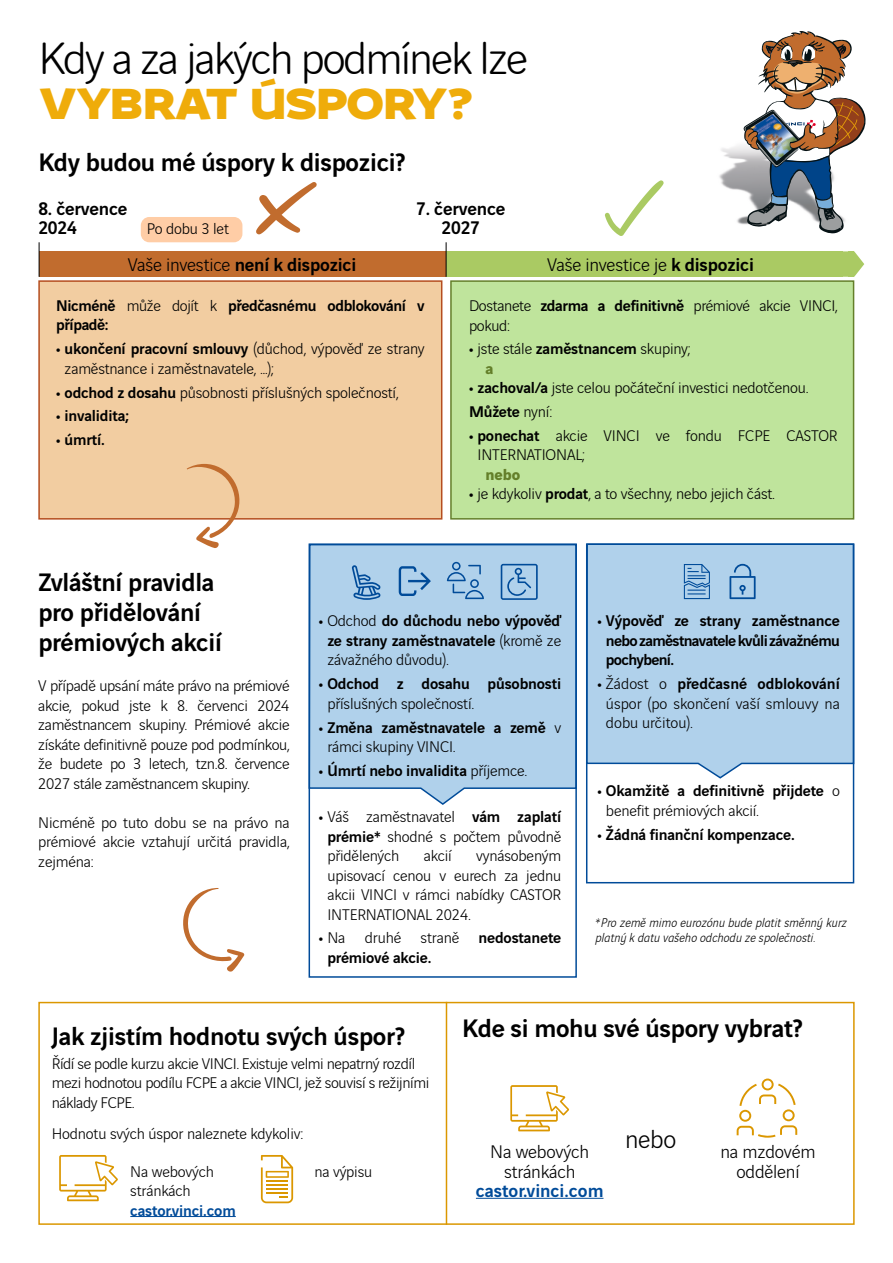
<style>
.page{position:relative;width:893px;height:1263px;background:#fff}
.page>*{position:absolute;margin:0;border:0;box-sizing:border-box;transform-origin:0 0}
.t1{font:300 48px "Vinci Rounded";letter-spacing:-.04em;color:#000}
.t2{font:900 46.5px "Vinci Sans Expanded";letter-spacing:-.025em;color:#efac0a}
.t3{font:500 27px/30px "Vinci Sans";letter-spacing:-.01em;color:#000}
.t4{font:300 27px "Vinci Sans";color:#000}
.t5{font:300 19.5px/19.5px "Vinci Sans";letter-spacing:-.01em;color:#000;text-align:center}
.t6{font:500 19.5px/19.5px "Vinci Sans";letter-spacing:-.01em;color:#000}
.t7{font:500 19.5px "Vinci Sans";color:#004b99}
.t8{font:300 16.5px/19.5px "Vinci Sans";letter-spacing:-.01em;color:#000}
.t9{font:500 16.5px/19.5px "Vinci Sans";letter-spacing:-.01em;color:#000}
.t10{font:500 16.5px "Vinci Sans";letter-spacing:-.01em;color:#004b99}
.t11{font:700 16.5px "Vinci Sans";color:#647f2a}
.t12{font:italic 300 13.5px/15px "Vinci Sans";letter-spacing:.01em;color:#000}
.s1{font-weight:300}
.s2{font-weight:500}
.s3{font-weight:700}
.s4{font-weight:700;color:#647f2a}
</style>
<div class="page">
<div style="left:38px;top:1002px;width:817px;height:223px;border:2px solid #db9700"></div>
<hr style="left:446px;top:1002px;width:1px;height:223px;background:#db9700">
<svg style="left:308px;top:543px;width:266px;height:263px;background:#b3d2eb"></svg>
<svg style="left:589px;top:543px;width:266px;height:236px;background:#b3d2eb"></svg>
<div style="left:586px;top:543px;width:268px;height:340px;border:2px solid #004b99"></div>
<div style="left:309px;top:543px;width:268px;height:435px;border:2px solid #004b99"></div>
<div style="left:38px;top:280px;width:404px;height:240px;background:#f2cda1;border:2px solid #b54d1f"></div>
<div style="left:450px;top:280px;width:404px;height:240px;background:#bfe49c;border:2px solid #647f2a"></div>
<div style="left:141px;top:217px;width:101px;height:25px;background:#ffcda6;border-radius:9px"></div>
<svg style="left:843px;top:251px;width:21px;height:26px"></svg>
<div style="left:39px;top:251px;width:409px;height:26px;background:#c16c2e"></div>
<div style="left:446px;top:251px;width:397px;height:26px;background:#aaca63"></div>
<hr style="left:39px;top:242px;width:1px;height:35px;background:#000">
<hr style="left:446px;top:242px;width:1px;height:35px;background:#000">
<svg style="left:510px;top:1085px;width:59px;height:46px"></svg>
<svg style="left:737px;top:1078px;width:60px;height:60px"></svg>
<svg style="left:261px;top:1155px;width:32px;height:48px"></svg>
<svg style="left:59px;top:1155px;width:59px;height:46px"></svg>
<img style="left:719px;top:145px;width:116px;height:89px">
<svg style="left:743px;top:31px;width:123px;height:202px"></svg>
<svg style="left:447px;top:562px;width:37px;height:37px"></svg>
<svg style="left:352px;top:565px;width:29px;height:35px"></svg>
<svg style="left:501px;top:564px;width:37px;height:36px"></svg>
<svg style="left:399px;top:566px;width:32px;height:30px"></svg>
<svg style="left:729px;top:564px;width:27px;height:35px"></svg>
<svg style="left:684px;top:564px;width:26px;height:35px"></svg>
<hr style="left:476px;top:1198px;width:127px;height:1px;background:#004b99">
<hr style="left:130px;top:1216px;width:106px;height:1px;background:#004b99">
<svg style="left:187px;top:464px;width:57px;height:84px"></svg>
<svg style="left:183px;top:888px;width:62px;height:84px"></svg>
<svg style="left:605px;top:180px;width:59px;height:56px"></svg>
<svg style="left:256px;top:182px;width:61px;height:53px"></svg>
<h1 class="t1" style="left:38px;top:24px;width:491px">Kdy a za jakých podmínek lze</h1>
<h2 class="t2" style="left:38px;top:67px;width:435px">VYBRAT ÚSPORY?</h2>
<h3 class="t3" style="left:38px;top:144px;width:368px">Kdy budou mé úspory k dispozici?</h3>
<p class="t6" style="left:38px;top:197px;width:91px">8. července<br>2024</p>
<p class="t8" style="left:147px;top:217px;width:84px">Po dobu 3 let</p>
<p class="t6" style="left:128px;top:253px;width:230px"><span class="s1">Vaše investice</span> není k dispozici</p>
<p class="t6" style="left:416px;top:197px;width:91px;text-align:center">7. července<br>2027</p>
<p class="t5" style="left:547px;top:253px;width:208px">Vaše investice je <span class="s2">k dispozici</span></p>
<p class="t9" style="left:56px;top:294px;width:370px">Nicméně <span class="s1">může dojít k</span> předčasnému odblokování v případě:</p>
<p class="t8" style="left:65px;top:338px;width:362px;text-indent:-8px"><span class="s3">•</span> <span class="s2">ukončení pracovní smlouvy</span> (důchod, výpověď ze strany zaměstnance i zaměstnavatele, …);</p>
<p class="t8" style="left:56px;top:381px;width:344px"><span class="s3">•</span> <span class="s2">odchod z dosahu</span> působnosti příslušných společností,</p>
<p class="t9" style="left:56px;top:405px;width:74px"><span class="s3">•</span> invalidita;</p>
<p class="t9" style="left:56px;top:428px;width:50px"><span class="s3">•</span> úmrtí.</p>
<p class="t8" style="left:469px;top:294px;width:370px">Dostanete <span class="s2">zdarma a definitivně</span> prémiové akcie VINCI, pokud:</p>
<p class="t8" style="left:485px;top:338px;width:207px;text-indent:-16px"><span class="s3">•</span> jste stále <span class="s2">zaměstnancem</span> skupiny; <span class="s4">a</span></p>
<p class="t8" style="left:469px;top:375px;width:341px;line-height:23.7px"><span class="s3">•</span> <span class="s2">zachoval/a</span> jste celou počáteční investici nedotčenou.<br><span class="s2">Můžete</span> nyní:</p>
<p class="t8" style="left:477px;top:424px;width:362px;text-indent:-8px"><span class="s3">•</span> <span class="s2">ponechat</span> akcie VINCI ve fondu FCPE CASTOR<br>INTERNATIONAL;</p>
<p class="t11" style="left:485px;top:461px;width:36px">nebo</p>
<p class="t8" style="left:469px;top:483px;width:307px"><span class="s3">•</span> je kdykoliv <span class="s2">prodat</span>, a to všechny, nebo jejich část.</p>
<h3 class="t3" style="left:38px;top:565px;width:185px">Zvláštní pravidla pro přidělování prémiových akcií</h3>
<p class="t8" style="left:38px;top:675px;width:253px;text-align:justify">V případě upsání máte právo na prémiové akcie, pokud jste k 8. červenci 2024 zaměstnancem skupiny. Prémiové akcie získáte definitivně pouze pod podmínkou, že budete po 3 letech, tzn.8. července 2027 stále zaměstnancem skupiny.</p>
<p class="t8" style="left:38px;top:811px;width:253px;text-align:justify">Nicméně po tuto dobu se na právo na prémiové akcie vztahují určitá pravidla, zejména:</p>
<p class="t9" style="left:327px;top:610px;width:235px;text-align:justify;text-indent:-8px"><span class="s3">•</span> <span class="s1">Odchod</span> do důchodu nebo výpověď ze strany zaměstnavatele <span class="s1">(kromě ze závažného důvodu).</span></p>
<p class="t9" style="left:327px;top:672px;width:235px;text-indent:-8px"><span class="s3">•</span> Odchod z dosahu působnosti <span class="s1">příslušných společností.</span></p>
<p class="t9" style="left:327px;top:716px;width:235px;text-indent:-8px"><span class="s3">•</span> Změna zaměstnavatele a země <span class="s1">v rámci skupiny VINCI.</span></p>
<p class="t9" style="left:319px;top:759px;width:210px"><span class="s3">•</span> Úmrtí nebo invalidita <span class="s1">příjemce.</span></p>
<p class="t8" style="left:327px;top:805px;width:235px;text-align:justify;text-indent:-8px"><span class="s3">•</span> Váš zaměstnavatel <span class="s2">vám zaplatí prémie*</span> shodné s počtem původně přidělených</p>
<p class="t8" style="left:327px;top:844px;width:235px;text-align:justify;text-indent:149px">vynásobeným upisovací cenou v eurech za jednu akcii VINCI v rámci nabídky CASTOR INTERNATIONAL 2024.</p>
<p class="t9" style="left:327px;top:926px;width:235px;text-indent:-8px"><span class="s3">•</span> <span class="s1">Na druhé straně</span> nedostanete prémiové akcie.</p>
<p class="t8" style="left:424px;top:844px;width:29px">akcií</p>
<p class="t9" style="left:606px;top:610px;width:235px;text-align:justify;text-indent:-8px"><span class="s3">•</span> Výpověď ze strany zaměstnance nebo zaměstnavatele kvůli závažnému pochybení.</p>
<p class="t8" style="left:606px;top:673px;width:235px;text-align:justify;text-indent:-8px"><span class="s3">•</span> Žádost o <span class="s2">předčasné odblokování </span>úspor (po skončení vaší smlouvy na dobu určitou).</p>
<p class="t9" style="left:606px;top:780px;width:235px;text-indent:-8px"><span class="s3">•</span> Okamžitě a definitivně přijdete <span class="s1">o benefit prémiových akcií.</span></p>
<p class="t9" style="left:597px;top:823px;width:199px"><span class="s3">•</span> Žádná finanční kompenzace.</p>
<p class="t12" style="left:595px;top:914px;width:253px">*Pro země mimo eurozónu bude platit směnný kurz platný k datu vašeho odchodu ze společnosti.</p>
<h3 class="t3" style="left:52px;top:1019px;width:355px">Jak zjistím hodnotu svých úspor?</h3>
<p class="t8" style="left:52px;top:1052px;width:379px">Řídí se podle kurzu akcie VINCI. Existuje velmi nepatrný rozdíl mezi hodnotou podílu FCPE a akcie VINCI, jež souvisí s režijními náklady FCPE.</p>
<h3 class="t3" style="left:462px;top:1011px;width:342px">Kde si mohu své úspory vybrat?</h3>
<p class="t8" style="left:52px;top:1123px;width:253px">Hodnotu svých úspor naleznete kdykoliv:</p>
<p class="t8" style="left:130px;top:1160px;width:85px">Na webových stránkách</p>
<p class="t10" style="left:130px;top:1197px;width:107px">castor.vinci.com</p>
<h3 class="t4" style="left:625px;top:1120px;width:53px">nebo</h3>
<p class="t5" style="left:490px;top:1140px;width:100px">Na webových stránkách</p>
<p class="t7" style="left:476px;top:1176px;width:129px">castor.vinci.com</p>
<p class="t5" style="left:720px;top:1140px;width:97px">na mzdovém</p>
<p class="t8" style="left:314px;top:1160px;width:59px">na výpisu</p>
<p class="t5" style="left:736px;top:1160px;width:65px">oddělení</p>
</div>
